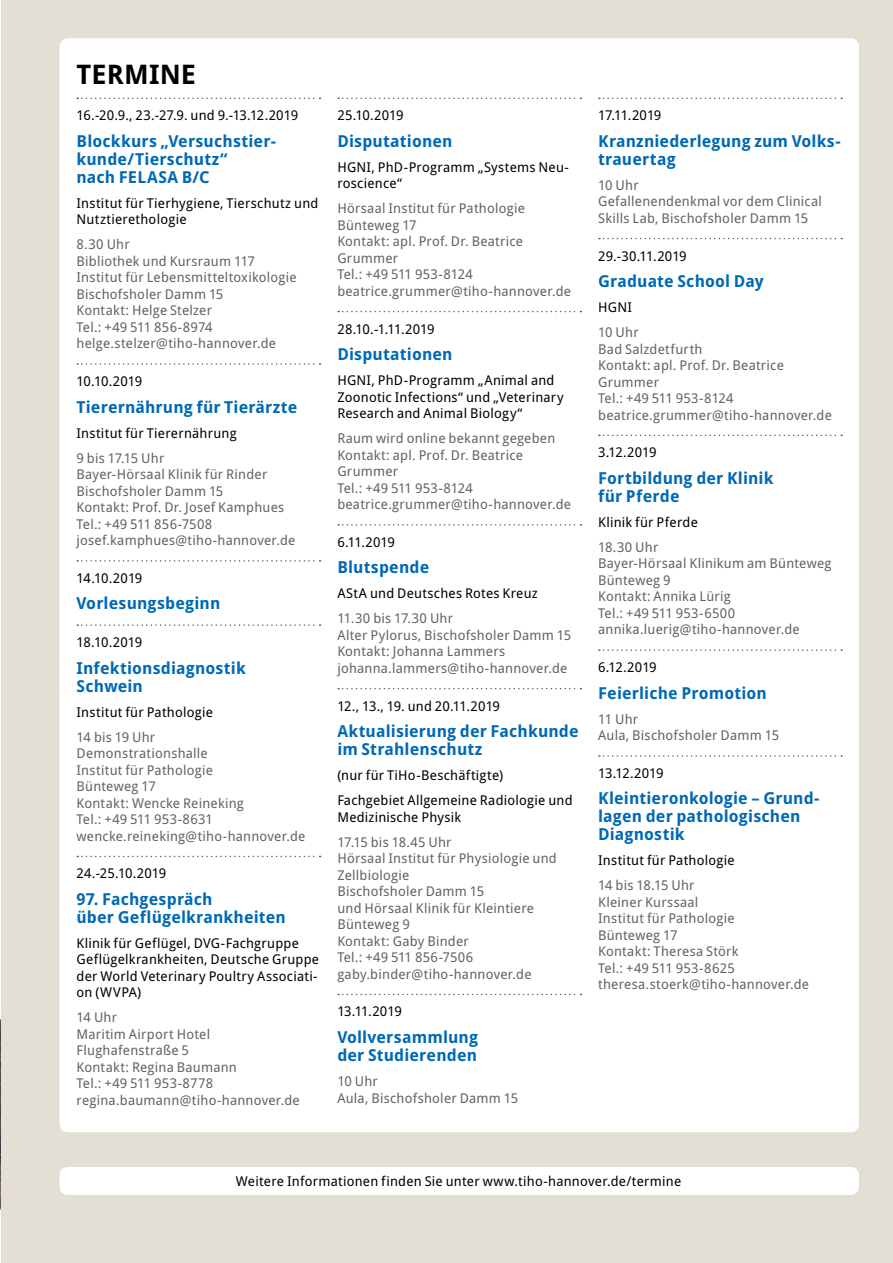
<style>
.page{position:relative;width:893px;height:1263px;background:#fff}
.page>*{position:absolute;margin:0;border:0;box-sizing:border-box;transform-origin:0 0}
.t1{font:700 27px "Droid Sans Pro";letter-spacing:.005em;color:#000}
.t2{font:700 16.5px/18px "Droid Sans Pro";letter-spacing:.01em;color:#0069b4}
.t3{font:13.5px/16.5px "Droid Sans Pro";letter-spacing:.015em;color:#636362}
.t4{font:13.5px/16.5px "Droid Sans Pro";letter-spacing:.015em;color:#000}
.s1{color:#636362}
.s2{color:#000}
</style>
<div class="page">
<img style="left:0;top:1018px;width:1px;height:192px">
<div style="left:1px;top:0;width:892px;height:1263px;background:#e3dfd5"></div>
<div style="left:60px;top:38px;width:799px;height:1094px;background:#fff;border-radius:9px"></div>
<svg style="left:77px;top:98px;width:244px;height:1px"></svg>
<svg style="left:77px;top:363px;width:244px;height:2px"></svg>
<svg style="left:77px;top:560px;width:244px;height:2px"></svg>
<svg style="left:77px;top:624px;width:244px;height:2px"></svg>
<svg style="left:77px;top:856px;width:244px;height:1px"></svg>
<svg style="left:338px;top:98px;width:243px;height:1px"></svg>
<svg style="left:338px;top:311px;width:243px;height:1px"></svg>
<svg style="left:338px;top:524px;width:243px;height:2px"></svg>
<svg style="left:338px;top:688px;width:243px;height:1px"></svg>
<svg style="left:338px;top:994px;width:243px;height:1px"></svg>
<svg style="left:599px;top:98px;width:243px;height:1px"></svg>
<svg style="left:599px;top:238px;width:243px;height:1px"></svg>
<svg style="left:599px;top:435px;width:243px;height:1px"></svg>
<svg style="left:599px;top:649px;width:243px;height:2px"></svg>
<svg style="left:599px;top:755px;width:243px;height:2px"></svg>
<div style="left:60px;top:1167px;width:799px;height:28px;background:#fff;border-radius:9px"></div>
<p class="t1" style="left:77px;top:55px;width:121px">TERMINE</p>
<p class="t4" style="left:77px;top:107px;width:223px">16.-20.9., 23.-27.9. und 9.-13.12.2019</p>
<p class="t2" style="left:77px;top:131px;width:201px">Blockkurs „Versuchstier&shy;kunde/Tierschutz“<br>nach FELASA B/C</p>
<p class="t4" style="left:77px;top:194px;width:243px">Institut für Tierhygiene, Tierschutz und<br>Nutztierethologie</p>
<p class="t3" style="left:77px;top:236px;width:222px">8.30 Uhr<br>Bibliothek und Kursraum 117<br>Institut für Lebensmitteltoxikologie<br>Bischofsholer Damm 15<br>Kontakt: Helge Stelzer<br>Tel.: +49 511 856-8974 helge.stelzer@tiho-hannover.de</p>
<p class="t4" style="left:77px;top:373px;width:67px">10.10.2019</p>
<p class="t2" style="left:77px;top:397px;width:222px">Tierernährung für Tierärzte</p>
<p class="t4" style="left:77px;top:420px;width:162px;line-height:25px">Institut für Tierernährung<br><span class="s1">9 bis 17.15 Uhr</span></p>
<p class="t3" style="left:77px;top:466px;width:220px">Bayer-Hörsaal Klinik für Rinder<br>Bischofsholer Damm 15<br>Kontakt: Prof. Dr. Josef Kamphues<br>Tel.: +49 511 856-7508 josef.kamphues@tiho-hannover.de</p>
<p class="t4" style="left:77px;top:569px;width:67px">14.10.2019</p>
<p class="t2" style="left:77px;top:594px;width:145px">Vorlesungsbeginn</p>
<p class="t4" style="left:77px;top:634px;width:67px">18.10.2019</p>
<p class="t2" style="left:77px;top:658px;width:171px">Infektionsdiagnostik<br>Schwein</p>
<p class="t4" style="left:77px;top:699px;width:138px;line-height:25px">Institut für Pathologie<br><span class="s1">14 bis 19 Uhr</span></p>
<p class="t3" style="left:77px;top:745px;width:230px">Demonstrationshalle<br>Institut für Pathologie<br>Bünteweg 17<br>Kontakt: Wencke Reineking<br>Tel.: +49 511 953-8631 wencke.reineking@tiho-hannover.de</p>
<p class="t4" style="left:77px;top:865px;width:91px">24.-25.10.2019</p>
<p class="t2" style="left:77px;top:889px;width:211px">97. Fachgespräch<br>über Geflügelkrankheiten</p>
<p class="t4" style="left:77px;top:934px;width:244px">Klinik für Geflügel, DVG-Fachgruppe<br>Geflügelkrankheiten, Deutsche Gruppe der World Veterinary Poultry Associati&shy;on (WVPA)</p>
<p class="t3" style="left:77px;top:1009px;width:225px">14 Uhr<br>Maritim Airport Hotel<br>Flughafenstraße 5<br>Kontakt: Regina Baumann<br>Tel.: +49 511 953-8778 regina.baumann@tiho-hannover.de</p>
<p class="t4" style="left:337px;top:107px;width:68px">25.10.2019</p>
<p class="t2" style="left:337px;top:131px;width:117px">Disputationen</p>
<p class="t4" style="left:337px;top:158px;width:233px">HGNI, PhD-Programm „Systems Neu&shy;roscience“</p>
<p class="t3" style="left:337px;top:200px;width:235px">Hörsaal Institut für Pathologie<br>Bünteweg 17<br>Kontakt: apl. Prof. Dr. Beatrice<br>Grummer<br>Tel.: +49 511 953-8124 beatrice.grummer@tiho-hannover.de</p>
<p class="t4" style="left:337px;top:320px;width:99px">28.10.-1.11.2019</p>
<p class="t2" style="left:337px;top:345px;width:117px">Disputationen</p>
<p class="t4" style="left:337px;top:372px;width:228px">HGNI, PhD-Programm „Animal and<br>Zoonotic Infections“ und „Veterinary<br>Research and Animal Biology“</p>
<p class="t3" style="left:337px;top:430px;width:235px">Raum wird online bekannt gegeben<br>Kontakt: apl. Prof. Dr. Beatrice<br>Grummer<br>Tel.: +49 511 953-8124 beatrice.grummer@tiho-hannover.de</p>
<p class="t4" style="left:337px;top:533px;width:59px">6.11.2019</p>
<p class="t2" style="left:337px;top:558px;width:93px">Blutspende</p>
<p class="t4" style="left:337px;top:581px;width:202px;line-height:25px">AStA und Deutsches Rotes Kreuz<br><span class="s1">11.30 bis 17.30 Uhr</span></p>
<p class="t3" style="left:337px;top:626px;width:235px">Alter Pylorus, Bischofsholer Damm 15<br>Kontakt: Johanna Lammers johanna.lammers@tiho-hannover.de</p>
<p class="t4" style="left:337px;top:697px;width:164px">12., 13., 19. und 20.11.2019</p>
<p class="t2" style="left:337px;top:722px;width:243px">Aktualisierung der Fachkunde im Strahlenschutz</p>
<p class="t4" style="left:337px;top:762px;width:237px;line-height:25px">(nur für TiHo-Beschäftigte)<br>Fachgebiet Allgemeine Radiologie und</p>
<p class="t4" style="left:337px;top:804px;width:125px;line-height:25px">Medizinische Physik<br><span class="s1">17.15 bis 18.45 Uhr</span></p>
<p class="t3" style="left:337px;top:850px;width:221px">Hörsaal Institut für Physiologie und<br>Zellbiologie<br>Bischofsholer Damm 15<br>und Hörsaal Klinik für Kleintiere<br>Bünteweg 9<br>Kontakt: Gaby Binder<br>Tel.: +49 511 856-7506 gaby.binder@tiho-hannover.de</p>
<p class="t4" style="left:337px;top:1003px;width:66px">13.11.2019</p>
<p class="t2" style="left:337px;top:1027px;width:142px">Vollversammlung der Studierenden</p>
<p class="t3" style="left:337px;top:1072px;width:182px">10 Uhr<br>Aula, Bischofsholer Damm 15</p>
<p class="t4" style="left:598px;top:107px;width:65px">17.11.2019</p>
<p class="t2" style="left:598px;top:131px;width:244px">Kranzniederlegung zum Volks&shy;trauertag</p>
<p class="t3" style="left:598px;top:176px;width:225px">10 Uhr<br>Gefallenendenkmal vor dem Clinical<br>Skills Lab, Bischofsholer Damm 15</p>
<p class="t4" style="left:598px;top:247px;width:90px">29.-30.11.2019</p>
<p class="t2" style="left:598px;top:272px;width:167px">Graduate School Day</p>
<p class="t3" style="left:598px;top:294px;width:42px;line-height:25px"><span class="s2">HGNI<br></span>10 Uhr</p>
<p class="t3" style="left:598px;top:340px;width:235px">Bad Salzdetfurth<br>Kontakt: apl. Prof. Dr. Beatrice<br>Grummer<br>Tel.: +49 511 953-8124 beatrice.grummer@tiho-hannover.de</p>
<p class="t4" style="left:598px;top:444px;width:60px">3.12.2019</p>
<p class="t2" style="left:598px;top:468px;width:177px">Fortbildung der Klinik für Pferde</p>
<p class="t4" style="left:598px;top:509px;width:101px;line-height:25px">Klinik für Pferde<br><span class="s1">18.30 Uhr</span></p>
<p class="t3" style="left:598px;top:555px;width:235px">Bayer-Hörsaal Klinikum am Bünteweg<br>Bünteweg 9<br>Kontakt: Annika Lürig<br>Tel.: +49 511 953-6500 annika.luerig@tiho-hannover.de</p>
<p class="t4" style="left:598px;top:659px;width:60px">6.12.2019</p>
<p class="t2" style="left:598px;top:683px;width:170px">Feierliche Promotion</p>
<p class="t3" style="left:598px;top:710px;width:182px">11 Uhr<br>Aula, Bischofsholer Damm 15</p>
<p class="t4" style="left:598px;top:764px;width:67px">13.12.2019</p>
<p class="t2" style="left:598px;top:789px;width:223px">Kleintieronkologie – Grund&shy;lagen der pathologischen<br>Diagnostik</p>
<p class="t4" style="left:598px;top:848px;width:138px;line-height:25px">Institut für Pathologie<br><span class="s1">14 bis 18.15 Uhr</span></p>
<p class="t3" style="left:598px;top:893px;width:212px">Kleiner Kurssaal<br>Institut für Pathologie<br>Bünteweg 17<br>Kontakt: Theresa Störk<br>Tel.: +49 511 953-8625 theresa.stoerk@tiho-hannover.de</p>
<p class="t4" style="left:236px;top:1172px;width:447px">Weitere Informationen finden Sie unter www.tiho-hannover.de/termine</p>
</div>
